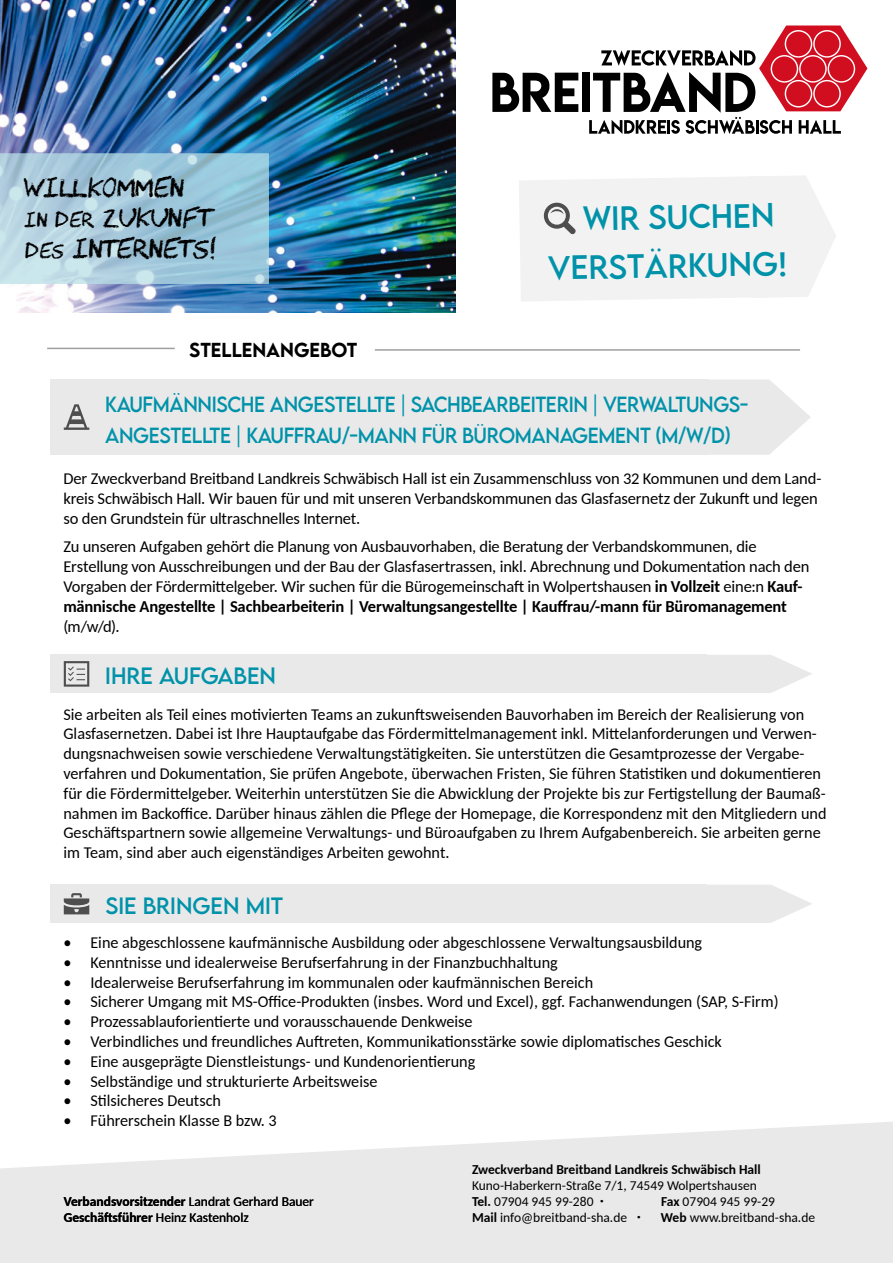
<style>
.page{position:relative;width:893px;height:1263px;background:#fff}
.page>*{position:absolute;margin:0;border:0;box-sizing:border-box;transform-origin:0 0}
.t1{font:30px/48.9px "LEMONMILK";color:#0092a9}
.t2{font:25.5px/30.6px "CHAWP";color:#000}
.t3{font:21px "LEMONMILK";color:#0092a9}
.t4{font:19.5px/31.5px "LEMONMILK";letter-spacing:-.02em;color:#0092a9;scale:.95 1}
.t5{font:500 18px "LEMONMILK";color:#000}
.t6{font:16.5px/19.8px "Carlito";color:#000}
.t7{font:13.5px/16.2px "Carlito";color:#000}
.t8{font:700 13.5px/16.5px "Carlito";color:#000}
.s1{font-size:19.5px}
.s2{font-weight:700}
.s3{font-weight:400}
</style>
<div class="page">
<svg style="left:644px;top:379px;width:167px;height:76px"></svg>
<div style="left:50px;top:380px;width:658px;height:75px;background:#e9e9ea"></div>
<svg style="left:706px;top:655px;width:106px;height:38px"></svg>
<div style="left:50px;top:655px;width:656px;height:38px;background:#e9e9ea"></div>
<svg style="left:706px;top:885px;width:106px;height:38px"></svg>
<div style="left:50px;top:885px;width:656px;height:38px;background:#e9e9ea"></div>
<svg style="left:0;top:1122px;width:893px;height:141px;fill:#e9e9ea"></svg>
<img style="left:0;top:0;width:455px;height:313px">
<svg style="left:0;top:153px;width:269px;height:131px;background:#a6cbdc"></svg>
<svg style="left:492px;top:73px;width:86px;height:39px"></svg>
<div style="left:582px;top:73px;width:8px;height:39px;background:#000"></div>
<svg style="left:589px;top:26px;width:278px;height:108px"></svg>
<svg style="left:519px;top:176px;width:317px;height:125px"></svg>
<svg style="left:64px;top:661px;width:25px;height:26px"></svg>
<svg style="left:64px;top:893px;width:25px;height:21px"></svg>
<hr style="left:47px;top:348px;width:128px;height:1px;background:#9d9fa0">
<hr style="left:375px;top:349px;width:425px;height:2px;background:#9d9fa0">
<svg style="left:64px;top:404px;width:25px;height:26px"></svg>
<h2 class="t2" style="left:26px;top:171px;width:193px">WILLKOMMEN<br><span class="s1">IN DER</span> ZUKUNFT<br><span class="s1">DES</span> INTERNETS!</h2>
<p class="t5" style="left:189px;top:338px;width:170px">STELLENANGEBOT</p>
<h1 class="t1" style="left:547px;top:195px;width:241px;text-indent:36px;rotate:-1deg">WIR SUCHEN<br>VERSTÄRKUNG!</h1>
<p class="t4" style="left:105px;top:389px;width:679px">KAUFMÄNNISCHE ANGESTELLTE | SACHBEARBEITERIN | VERWALTUNGS-<br>ANGESTELLTE | KAUFFRAU/-MANN FÜR BÜROMANAGEMENT (M/W/D)</p>
<p class="t6" style="left:63px;top:468px;width:759px">Der Zweckverband Breitband Landkreis Schwäbisch Hall ist ein Zusammenschluss von 32 Kommunen und dem Land&shy;kreis Schwäbisch Hall. Wir bauen für und mit unseren Verbandskommunen das Glasfasernetz der Zukunft und legen so den Grundstein für ultraschnelles Internet.</p>
<p class="t6" style="left:63px;top:536px;width:748px">Zu unseren Aufgaben gehört die Planung von Ausbauvorhaben, die Beratung der Verbandskommunen, die Erstellung von Ausschreibungen und der Bau der Glasfasertrassen, inkl. Abrechnung und Dokumentation nach den Vorgaben der Fördermittelgeber. Wir suchen für die Bürogemeinschaft in Wolpertshausen <span class="s2">in Vollzeit</span> eine:n <span class="s2">Kauf&shy;männische Angestellte | Sachbearbeiterin | Verwaltungsangestellte | Kauffrau/-mann für Büromanagement</span></p>
<p class="t6" style="left:63px;top:615px;width:58px">(m/w/d).</p>
<p class="t3" style="left:105px;top:662px;width:172px">IHRE AUFGABEN</p>
<p class="t6" style="left:63px;top:703px;width:765px">Sie arbeiten als Teil eines motivierten Teams an zukunftsweisenden Bauvorhaben im Bereich der Realisierung von Glasfasernetzen. Dabei ist Ihre Hauptaufgabe das Fördermittelmanagement inkl. Mittelanforderungen und Verwen&shy;dungsnachweisen sowie verschiedene Verwaltungstätigkeiten. Sie unterstützen die Gesamtprozesse der Vergabe&shy;verfahren und Dokumentation, Sie prüfen Angebote, überwachen Fristen, Sie führen Statistiken und dokumentieren für die Fördermittelgeber. Weiterhin unterstützen Sie die Abwicklung der Projekte bis zur Fertigstellung der Baumaß&shy;nahmen im Backoffice. Darüber hinaus zählen die Pflege der Homepage, die Korrespondenz mit den Mitgliedern und Geschäftspartnern sowie allgemeine Verwaltungs- und Büroaufgaben zu Ihrem Aufgabenbereich. Sie arbeiten gerne im Team, sind aber auch eigenständiges Arbeiten gewohnt.</p>
<p class="t3" style="left:106px;top:892px;width:179px">SIE BRINGEN MIT</p>
<p class="t6" style="left:63px;top:932px;width:640px">• Eine abgeschlossene kaufmännische Ausbildung oder abgeschlossene Verwaltungsausbildung</p>
<p class="t6" style="left:63px;top:951px;width:496px">• Kenntnisse und idealerweise Berufserfahrung in der Finanzbuchhaltung</p>
<p class="t6" style="left:63px;top:971px;width:531px">• Idealerweise Berufserfahrung im kommunalen oder kaufmännischen Bereich</p>
<p class="t6" style="left:63px;top:991px;width:717px">• Sicherer Umgang mit MS-Office-Produkten (insbes. Word und Excel), ggf. Fachanwendungen (SAP, S-Firm)</p>
<p class="t6" style="left:63px;top:1011px;width:411px">• Prozessablauforientierte und vorausschauende Denkweise</p>
<p class="t6" style="left:63px;top:1031px;width:660px">• Verbindliches und freundliches Auftreten, Kommunikationsstärke sowie diplomatisches Geschick</p>
<p class="t6" style="left:63px;top:1050px;width:413px">• Eine ausgeprägte Dienstleistungs- und Kundenorientierung</p>
<p class="t6" style="left:63px;top:1070px;width:315px">• Selbständige und strukturierte Arbeitsweise</p>
<p class="t6" style="left:63px;top:1090px;width:159px">• Stilsicheres Deutsch</p>
<p class="t6" style="left:63px;top:1110px;width:215px">• Führerschein Klasse B bzw. 3</p>
<p class="t8" style="left:64px;top:1192px;width:252px">Verbandsvorsitzender <span class="s3">Landrat Gerhard Bauer<br></span>Geschäftsführer <span class="s3">Heinz Kastenholz</span></p>
<p class="t8" style="left:472px;top:1160px;width:290px">Zweckverband Breitband Landkreis Schwäbisch Hall</p>
<p class="t7" style="left:472px;top:1176px;width:286px">Kuno-Haberkern-Straße 7/1, 74549 Wolpertshausen<br><span class="s2">Tel.</span> 07904 945 99-280</p>
<p class="t7" style="left:661px;top:1193px;width:115px"><span class="s2">Fax</span> 07904 945 99-29</p>
<p class="t7" style="left:472px;top:1209px;width:157px"><span class="s2">Mail</span> info@breitband-sha.de</p>
<p class="t7" style="left:661px;top:1209px;width:156px"><span class="s2">Web</span> www.breitband-sha.de</p>
</div>
